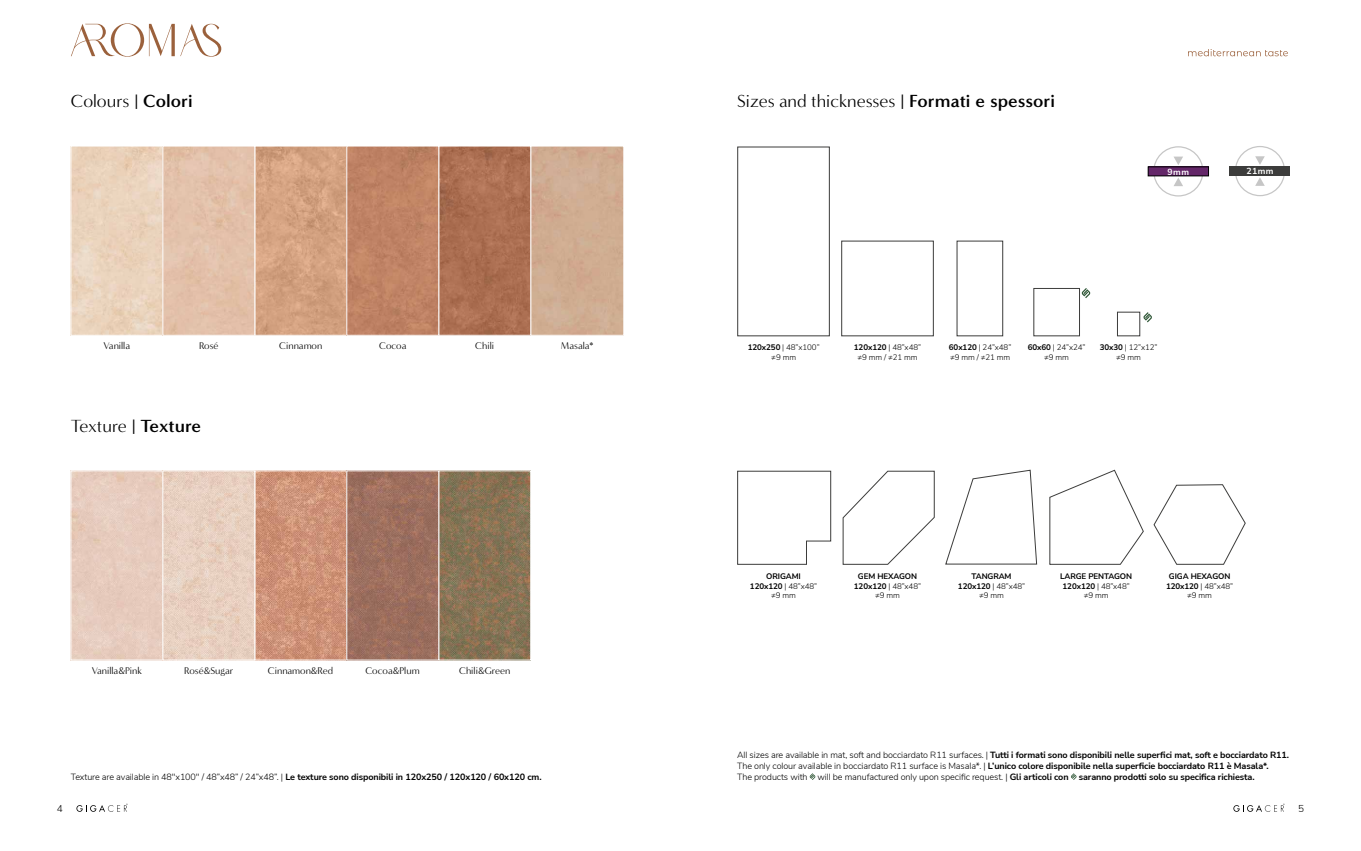
<style>
.page{position:relative;width:1361px;height:851px;background:#fff}
.page>*{position:absolute;margin:0;border:0;box-sizing:border-box;transform-origin:0 0}
.t1{font:18px "Minerva Modern";color:#000}
.t2{font:10px "Minerva Modern";color:#000}
.t3{font:300 10px "Nunito Sans";color:#000}
.t4{font:700 9px/10.8px "Nunito Sans";letter-spacing:-.01em;color:#000}
.t5{font:700 8.7px "Nunito Sans";letter-spacing:.05em;color:#fff}
.t6{font:700 8px/9.6px "Nunito Sans";letter-spacing:-.01em;color:#000;text-align:center}
.t7{font:300 8px/9.6px "Nunito Sans";letter-spacing:-.01em;color:#000;text-align:center}
.s1{font-weight:700}
.s2{font-weight:300}
</style>
<div class="page">
<img style="left:73px;top:148px;width:549px;height:185px">
<div style="left:71px;top:146px;width:92px;height:189px;border:1px solid #fff"></div>
<img style="left:73px;top:472px;width:456px;height:186px">
<div style="left:71px;top:470px;width:92px;height:190px;border:1px solid #fff"></div>
<div style="left:530px;top:146px;width:94px;height:189px;border:1px solid #fff"></div>
<div style="left:439px;top:146px;width:92px;height:189px;border:1px solid #fff"></div>
<div style="left:439px;top:470px;width:92px;height:190px;border:1px solid #fff"></div>
<div style="left:255px;top:146px;width:92px;height:189px;border:1px solid #fff"></div>
<div style="left:255px;top:470px;width:92px;height:190px;border:1px solid #fff"></div>
<div style="left:163px;top:146px;width:92px;height:189px;border:1px solid #fff"></div>
<div style="left:163px;top:470px;width:92px;height:190px;border:1px solid #fff"></div>
<div style="left:347px;top:146px;width:92px;height:189px;border:1px solid #fff"></div>
<div style="left:347px;top:470px;width:92px;height:190px;border:1px solid #fff"></div>
<svg style="left:1188px;top:49px;width:100px;height:7px"></svg>
<svg style="left:71px;top:23px;width:150px;height:34px"></svg>
<svg style="left:1233px;top:803px;width:51px;height:8px"></svg>
<svg style="left:76px;top:803px;width:52px;height:8px"></svg>
<svg style="left:809px;top:773px;width:6px;height:7px"></svg>
<svg style="left:1071px;top:773px;width:5px;height:7px"></svg>
<div style="left:1153px;top:146px;width:50px;height:50px;border:1px solid #c6c6c6;border-radius:50%"></div>
<div style="left:1235px;top:146px;width:50px;height:50px;border:1px solid #c6c6c6;border-radius:50%"></div>
<div style="left:1148px;top:167px;width:60px;height:9px;background:#642769"></div>
<div style="left:1148px;top:167px;width:60px;height:9px;border:1px solid #000"></div>
<svg style="left:1174px;top:178px;width:9px;height:8px"></svg>
<svg style="left:1174px;top:156px;width:9px;height:9px"></svg>
<div style="left:1229px;top:166px;width:61px;height:9px;background:#3c3c3b"></div>
<svg style="left:1255px;top:177px;width:9px;height:9px"></svg>
<svg style="left:1255px;top:156px;width:9px;height:9px"></svg>
<div style="left:737px;top:146px;width:93px;height:190px;border:1px solid #3c3c3b"></div>
<div style="left:841px;top:240px;width:93px;height:96px;border:1px solid #3c3c3b"></div>
<div style="left:956px;top:240px;width:47px;height:96px;border:1px solid #3c3c3b"></div>
<div style="left:1033px;top:288px;width:47px;height:48px;border:1px solid #3c3c3b"></div>
<div style="left:1117px;top:311px;width:23px;height:25px;border:1px solid #3c3c3b"></div>
<svg style="left:1143px;top:312px;width:9px;height:10px"></svg>
<svg style="left:945px;top:469px;width:92px;height:96px"></svg>
<svg style="left:1153px;top:484px;width:93px;height:81px"></svg>
<svg style="left:842px;top:470px;width:93px;height:95px"></svg>
<svg style="left:737px;top:470px;width:94px;height:95px"></svg>
<svg style="left:1049px;top:469px;width:95px;height:96px"></svg>
<svg style="left:1081px;top:288px;width:9px;height:10px"></svg>
<h1 class="t1" style="left:71px;top:90px;width:123px">Colours | <span class="s1">Colori</span></h1>
<p class="t2" style="left:103px;top:340px;width:28px">Vanilla</p>
<p class="t2" style="left:475px;top:340px;width:20px">Chili</p>
<p class="t2" style="left:199px;top:340px;width:21px">Rosé</p>
<p class="t2" style="left:561px;top:340px;width:34px">Masala*</p>
<p class="t2" style="left:279px;top:340px;width:45px">Cinnamon</p>
<p class="t2" style="left:379px;top:340px;width:29px">Cocoa</p>
<h1 class="t1" style="left:71px;top:415px;width:132px">Texture | <span class="s1">Texture</span></h1>
<p class="t2" style="left:92px;top:664px;width:52px">Vanilla&amp;Pink</p>
<p class="t2" style="left:184px;top:664px;width:51px">Rosé&amp;Sugar</p>
<p class="t2" style="left:268px;top:664px;width:67px">Cinnamon&amp;Red</p>
<p class="t2" style="left:365px;top:664px;width:56px">Cocoa&amp;Plum</p>
<p class="t2" style="left:459px;top:664px;width:53px">Chili&amp;Green</p>
<p class="t4" style="left:71px;top:771px;width:472px"><span class="s2">Texture are available in 48"x100" / 48”x48” / 24”x48”. |</span> Le texture sono disponibili in 120x250 / 120x120 / 60x120 cm.</p>
<h1 class="t1" style="left:737px;top:90px;width:319px">Sizes and thicknesses | <span class="s1">Formati e spessori</span></h1>
<p class="t5" style="left:1167px;top:165px;width:23px">9mm</p>
<p class="t5" style="left:1246px;top:165px;width:29px">21mm</p>
<p class="t7" style="left:748px;top:342px;width:73px"><span class="s1">120x250</span> | 48”x100” ≠9 mm</p>
<p class="t7" style="left:854px;top:342px;width:69px"><span class="s1">120x120</span> | 48”x48” ≠9 mm / ≠21 mm</p>
<p class="t7" style="left:949px;top:342px;width:64px;text-align:left"><span class="s1">60x120</span> | 24”x48” ≠9 mm / ≠21 mm</p>
<p class="t7" style="left:1028px;top:342px;width:59px"><span class="s1">60x60</span> | 24”x24” ≠9 mm</p>
<p class="t7" style="left:1099px;top:342px;width:59px"><span class="s1">30x30</span> | 12”x12” ≠9 mm</p>
<p class="t6" style="left:958px;top:571px;width:69px">TANGRAM<br>120x120 <span class="s2">| 48”x48” ≠9 mm</span></p>
<p class="t6" style="left:1166px;top:571px;width:69px">GIGA HEXAGON<br>120x120 <span class="s2">| 48”x48” ≠9 mm</span></p>
<p class="t6" style="left:750px;top:571px;width:69px">ORIGAMI<br>120x120 <span class="s2">| 48”x48” ≠9 mm</span></p>
<p class="t6" style="left:1060px;top:571px;width:73px">LARGE PENTAGON<br>120x120 <span class="s2">| 48”x48” ≠9 mm</span></p>
<p class="t6" style="left:854px;top:571px;width:69px">GEM HEXAGON<br>120x120 <span class="s2">| 48”x48” ≠9 mm</span></p>
<p class="t4" style="left:737px;top:749px;width:553px"><span class="s2">All sizes are available in mat, soft and bocciardato R11 surfaces. |</span> Tutti i formati sono disponibili nelle superfici mat, soft e bocciardato R11.<br><span class="s2">The only colour available in bocciardato R11 surface is Masala*. |</span> L’unico colore disponibile nella superficie bocciardato R11 è Masala*.<br><span class="s2">The products with will be manufactured only upon specific request. |</span> Gli articoli con saranno prodotti solo su specifica richiesta.</p>
<p class="t3" style="left:57px;top:800px;width:7px">4</p>
<p class="t3" style="left:1298px;top:800px;width:7px">5</p>
</div>
